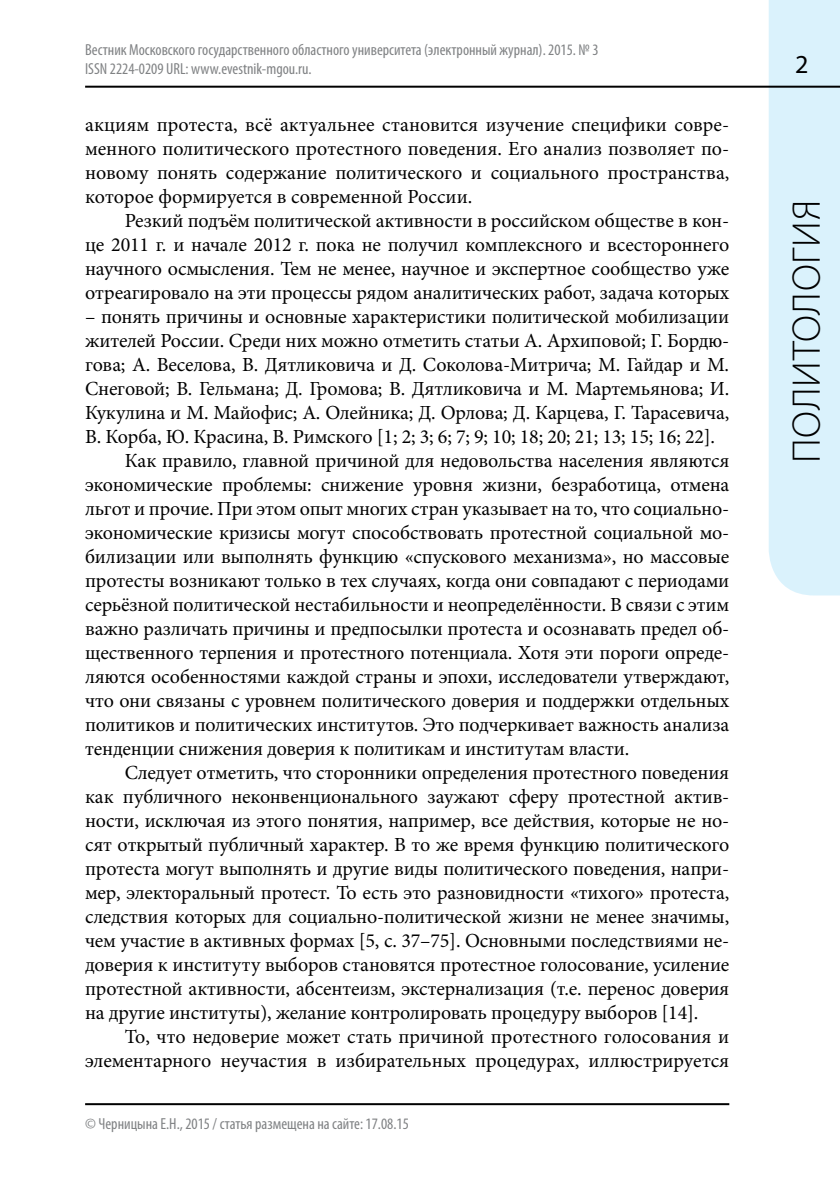
<style>
.page{position:relative;width:840px;height:1191px;background:#fff}
.page>*{position:absolute;margin:0;border:0;box-sizing:border-box;transform-origin:0 0}
.t1{font:300 40px "Myriad Pro";letter-spacing:.02em;color:#000}
.t2{font:20px/24px "Minion Pro";letter-spacing:-.01em;color:#000;text-align:justify}
.t3{font:condensed 16px/19.2px "Myriad Pro";color:#808284}
</style>
<div class="page">
<div style="left:768px;top:0;width:71px;height:595px;background:#daf2fc"></div>
<hr style="left:85px;top:86px;width:754px;height:2px;background:#000">
<hr style="left:85px;top:1103px;width:644px;height:2px;background:#000">
<p class="t3" style="left:85px;top:39px;width:514px">Вестник Московского государственного областного университета (электронный журнал). 2015. № 3<br>ISSN 2224-0209 URL: www.evestnik-mgou.ru.</p>
<p class="t2" style="left:85px;top:112px;width:645px">акциям протеста, всё актуальнее становится изучение специфики совре&shy;менного политического протестного поведения. Его анализ позволяет по&shy;новому понять содержание политического и социального пространства, которое формируется в современной России.</p>
<p class="t2" style="left:85px;top:208px;width:645px;text-indent:40px">Резкий подъём политической активности в российском обществе в кон&shy;це 2011 г. и начале 2012 г. пока не получил комплексного и всестороннего научного осмысления. Тем не менее, научное и экспертное сообщество уже отреагировало на эти процессы рядом аналитических работ, задача которых</p>
<p class="t2" style="left:85px;top:304px;width:645px">– понять причины и основные характеристики политической мобилизации</p>
<p class="t2" style="left:85px;top:328px;width:645px">жителей России. Среди них можно отметить статьи А. Архиповой; Г. Бордю-</p>
<p class="t2" style="left:85px;top:352px;width:645px">гова; А. Веселова, В. Дятликовича и Д. Соколова-Митрича; М. Гайдар и М.</p>
<p class="t2" style="left:85px;top:376px;width:645px">Снеговой; В. Гельмана; Д. Громова; В. Дятликовича и М. Мартемьянова; И.</p>
<p class="t2" style="left:85px;top:400px;width:645px">Кукулина и М. Майофис; А. Олейника; Д. Орлова; Д. Карцева, Г. Тарасевича,</p>
<p class="t2" style="left:85px;top:424px;width:631px">В. Корба, Ю. Красина, В. Римского [1; 2; 3; 6; 7; 9; 10; 18; 20; 21; 13; 15; 16; 22].</p>
<p class="t2" style="left:125px;top:448px;width:605px">Как правило, главной причиной для недовольства населения являются</p>
<p class="t2" style="left:85px;top:472px;width:645px">экономические проблемы: снижение уровня жизни, безработица, отмена</p>
<p class="t2" style="left:85px;top:496px;width:645px">льгот и прочие. При этом опыт многих стран указывает на то, что социально-</p>
<p class="t2" style="left:85px;top:520px;width:645px">экономические кризисы могут способствовать протестной социальной мо-</p>
<p class="t2" style="left:85px;top:544px;width:645px">билизации или выполнять функцию «спускового механизма», но массовые</p>
<p class="t2" style="left:85px;top:568px;width:645px">протесты возникают только в тех случаях, когда они совпадают с периодами</p>
<p class="t2" style="left:85px;top:592px;width:645px">серьёзной политической нестабильности и неопределённости. В связи с этим</p>
<p class="t2" style="left:85px;top:616px;width:645px">важно различать причины и предпосылки протеста и осознавать предел об-</p>
<p class="t2" style="left:85px;top:640px;width:645px">щественного терпения и протестного потенциала. Хотя эти пороги опреде-</p>
<p class="t2" style="left:85px;top:664px;width:645px">ляются особенностями каждой страны и эпохи, исследователи утверждают,</p>
<p class="t2" style="left:85px;top:688px;width:645px">что они связаны с уровнем политического доверия и поддержки отдельных</p>
<p class="t2" style="left:85px;top:712px;width:645px">политиков и политических институтов. Это подчеркивает важность анализа</p>
<p class="t2" style="left:85px;top:736px;width:545px">тенденции снижения доверия к политикам и институтам власти.</p>
<p class="t2" style="left:125px;top:760px;width:605px">Следует отметить, что сторонники определения протестного поведения</p>
<p class="t2" style="left:85px;top:784px;width:645px">как публичного неконвенционального заужают сферу протестной актив-</p>
<p class="t2" style="left:85px;top:808px;width:645px">ности, исключая из этого понятия, например, все действия, которые не но-</p>
<p class="t2" style="left:85px;top:832px;width:645px">сят открытый публичный характер. В то же время функцию политического</p>
<p class="t2" style="left:85px;top:856px;width:645px">протеста могут выполнять и другие виды политического поведения, напри-</p>
<p class="t2" style="left:85px;top:880px;width:645px">мер, электоральный протест. То есть это разновидности «тихого» протеста,</p>
<p class="t2" style="left:85px;top:904px;width:645px">следствия которых для социально-политической жизни не менее значимы,</p>
<p class="t2" style="left:85px;top:928px;width:645px">чем участие в активных формах [5, с. 37–75]. Основными последствиями не-</p>
<p class="t2" style="left:85px;top:952px;width:645px">доверия к институту выборов становятся протестное голосование, усиление</p>
<p class="t2" style="left:85px;top:976px;width:645px">протестной активности, абсентеизм, экстернализация (т.е. перенос доверия</p>
<p class="t2" style="left:85px;top:1000px;width:614px">на другие институты), желание контролировать процедуру выборов [14].</p>
<p class="t2" style="left:125px;top:1024px;width:605px">То, что недоверие может стать причиной протестного голосования и</p>
<p class="t2" style="left:85px;top:1048px;width:645px">элементарного неучастия в избирательных процедурах, иллюстрируется</p>
<p class="t3" style="left:85px;top:1114px;width:325px">© Черницына Е.Н., 2015 / статья размещена на сайте: 17.08.15</p>
<h1 class="t1" style="left:782px;top:463px;width:264px;rotate:-90deg">политология</h1>
</div>
